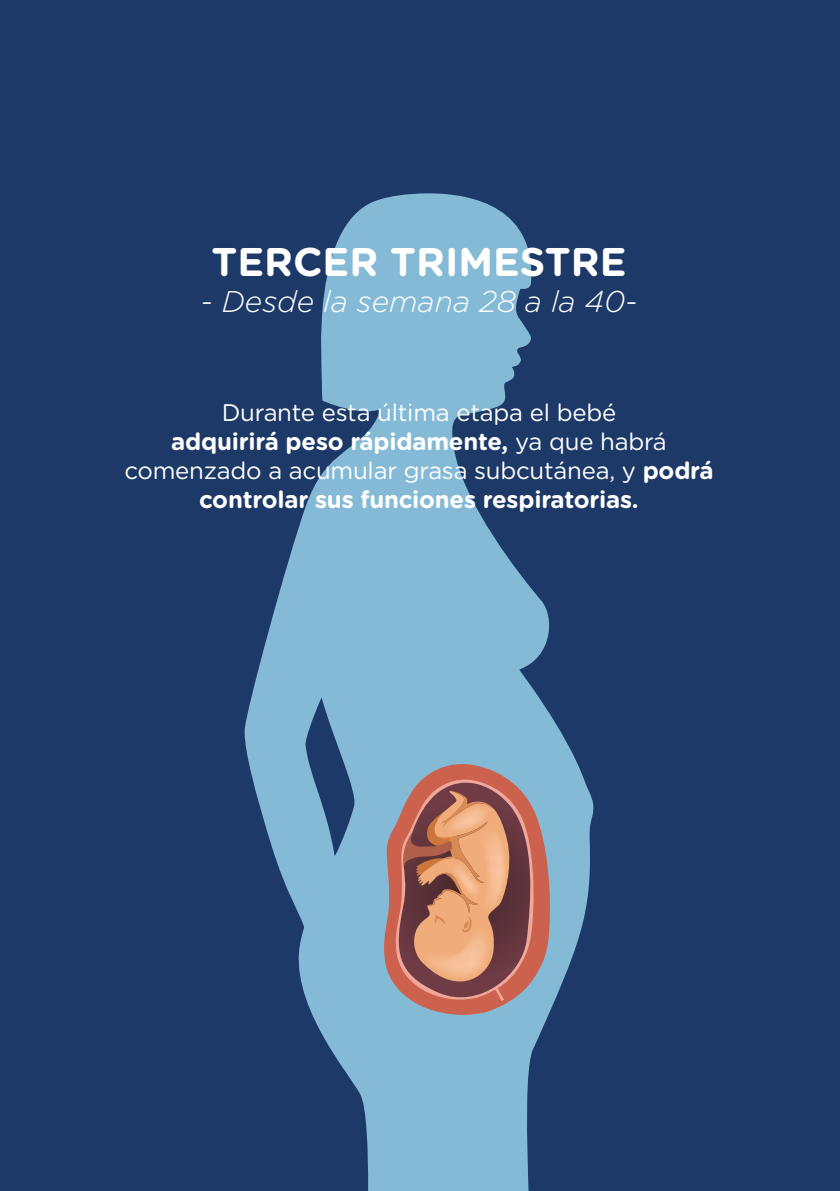
<style>
.page{position:relative;width:840px;height:1191px;background:#fff}
.page>*{position:absolute;margin:0;border:0;box-sizing:border-box;transform-origin:0 0}
.t1{font:700 40px "Gotham Rounded";color:#fff}
.t2{font:italic 300 30px "Gotham Rounded";color:#fff}
.t3{font:24px/28.8px "Gotham Rounded";letter-spacing:-.01em;color:#fff;text-align:center}
.s1{font-weight:700}
</style>
<div class="page">
<div style="left:0;top:0;width:839px;height:1191px;background:#1d3967"></div>
<svg style="left:244px;top:193px;width:350px;height:998px;fill:#84bad6"></svg>
<svg style="left:381px;top:759px;width:169px;height:258px;background:#9a9daa"></svg>
<svg style="left:393px;top:775px;width:143px;height:235px;background:#b47867"></svg>
<h1 class="t1" style="left:211px;top:232px;width:416px">TERCER TRIMESTRE</h1>
<p class="t2" style="left:200px;top:281px;width:438px">- Desde la semana 28 a la 40-</p>
<p class="t3" style="left:124px;top:397px;width:590px">Durante esta última etapa el bebé<br><span class="s1">adquirirá peso rápidamente,</span> ya que habrá comenzado a acumular grasa subcutánea, y <span class="s1">podrá controlar sus funciones respiratorias.</span></p>
</div>
